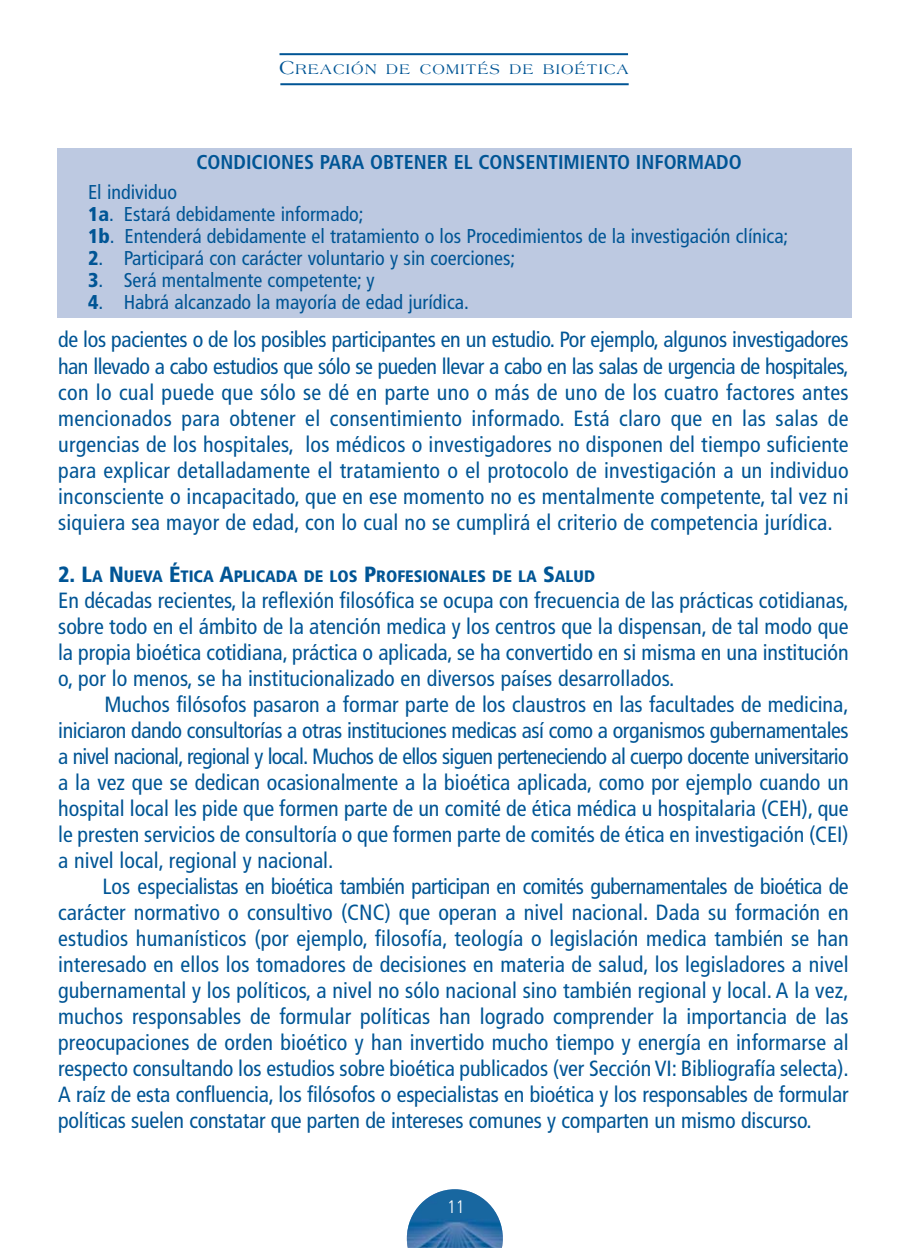
<style>
.page{position:relative;width:908px;height:1248px;background:#fff}
.page>*{position:absolute;margin:0;border:0;box-sizing:border-box;transform-origin:0 0}
.t1{font:condensed 22px/26px "Frutiger";color:#005595;text-align:justify}
.t2{font:condensed 20px/22px "Frutiger";color:#005595}
.t3{font:700 condensed 20px "Frutiger";color:#005595}
.t4{font:300 condensed 18px "Frutiger";color:#fff}
.t5{font:900 condensed 16.4px "Frutiger";color:#005595}
.t6{font:15px "Americana";letter-spacing:.085em;color:#005595}
.s1{font-size:20px}
.s2{font-weight:900}
.s3{font-size:22px}
</style>
<div class="page">
<img style="left:406px;top:1189px;width:96px;height:58px">
<hr style="left:279px;top:53px;width:348px;height:2px;background:#005595">
<hr style="left:280px;top:83px;width:348px;height:2px;background:#005595">
<div style="left:58px;top:148px;width:793px;height:170px;background:#bdc9e1"></div>
<p class="t6" style="left:279px;top:63px;width:351px"><span class="s1">C</span>REACIÓN DE COMITÉS DE BIOÉTICA</p>
<p class="t3" style="left:196px;top:154px;width:547px">CONDICIONES PARA OBTENER EL CONSENTIMIENTO INFORMADO</p>
<p class="t2" style="left:88px;top:183px;width:701px">El individuo<br><span class="s2">1a</span>. Estará debidamente informado;<br><span class="s2">1b</span>. Entenderá debidamente el tratamiento o los Procedimientos de la investigación clínica;</p>
<p class="t2" style="left:88px;top:249px;width:428px"><span class="s2">2</span>. Participará con carácter voluntario y sin coerciones;</p>
<p class="t2" style="left:88px;top:271px;width:288px"><span class="s2">3</span>. Será mentalmente competente; y</p>
<p class="t2" style="left:88px;top:293px;width:382px"><span class="s2">4</span>. Habrá alcanzado la mayoría de edad jurídica.</p>
<p class="t1" style="left:58px;top:328px;width:791px">de los pacientes o de los posibles participantes en un estudio. Por ejemplo, algunos investigadores han llevado a cabo estudios que sólo se pueden llevar a cabo en las salas de urgencia de hospitales, con lo cual puede que sólo se dé en parte uno o más de uno de los cuatro factores antes mencionados para obtener el consentimiento informado. Está claro que en las salas de urgencias de los hospitales, los médicos o investigadores no disponen del tiempo suficiente para explicar detalladamente el tratamiento o el protocolo de investigación a un individuo inconsciente o incapacitado, que en ese momento no es mentalmente competente, tal vez ni siquiera sea mayor de edad, con lo cual no se cumplirá el criterio de competencia jurídica.</p>
<p class="t5" style="left:58px;top:569px;width:538px"><span class="s3">2. L</span>A <span class="s3">N</span>UEVA <span class="s3">É</span>TICA <span class="s3">A</span>PLICADA DE LOS <span class="s3">P</span>ROFESIONALES DE LA <span class="s3">S</span>ALUD</p>
<p class="t1" style="left:58px;top:588px;width:791px">En décadas recientes, la reflexión filosófica se ocupa con frecuencia de las prácticas cotidianas, sobre todo en el ámbito de la atención medica y los centros que la dispensan, de tal modo que la propia bioética cotidiana, práctica o aplicada, se ha convertido en si misma en una institución o, por lo menos, se ha institucionalizado en diversos países desarrollados.</p>
<p class="t1" style="left:58px;top:692px;width:791px;text-indent:46px">Muchos filósofos pasaron a formar parte de los claustros en las facultades de medicina, iniciaron dando consultorías a otras instituciones medicas así como a organismos gubernamentales a nivel nacional, regional y local. Muchos de ellos siguen perteneciendo al cuerpo docente universitario a la vez que se dedican ocasionalmente a la bioética aplicada, como por ejemplo cuando un hospital local les pide que formen parte de un comité de ética médica u hospitalaria (CEH), que le presten servicios de consultoría o que formen parte de comités de ética en investigación (CEI) a nivel local, regional y nacional.</p>
<p class="t1" style="left:58px;top:874px;width:791px;text-indent:44px">Los especialistas en bioética también participan en comités gubernamentales de bioética de carácter normativo o consultivo (CNC) que operan a nivel nacional. Dada su formación en estudios humanísticos (por ejemplo, filosofía, teología o legislación medica también se han interesado en ellos los tomadores de decisiones en materia de salud, los legisladores a nivel gubernamental y los políticos, a nivel no sólo nacional sino también regional y local. A la vez, muchos responsables de formular políticas han logrado comprender la importancia de las preocupaciones de orden bioético y han invertido mucho tiempo y energía en informarse al respecto consultando los estudios sobre bioética publicados (ver Sección VI: Bibliografía selecta).<br>A raíz de esta confluencia, los filósofos o especialistas en bioética y los responsables de formular políticas suelen constatar que parten de intereses comunes y comparten un mismo discurso.</p>
<p class="t4" style="left:447px;top:1199px;width:19px">11</p>
</div>
